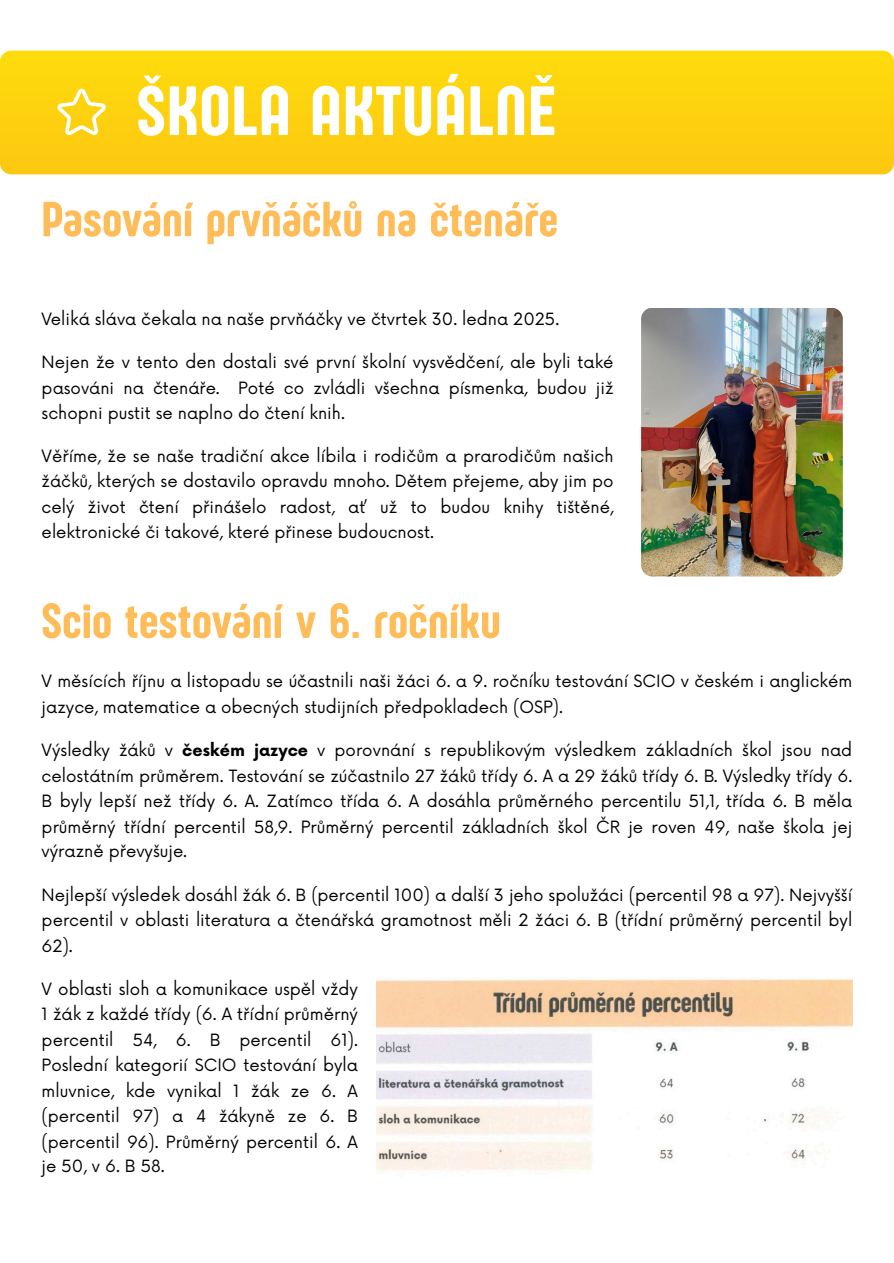
<style>
.page{position:relative;width:894px;height:1263px;background:#fff}
.page>*{position:absolute;margin:0;border:0;box-sizing:border-box;transform-origin:0 0}
.t1{font:72px "Sugo Pro Display";letter-spacing:.03em;color:#fff}
.t2{font:51px "Sugo Pro Display";letter-spacing:.02em;color:#ffbd59}
.t3{font:16.5px/25.3px "Now";color:#000;text-align:justify}
.s1{font-weight:700}
</style>
<div class="page">
<svg style="left:0;top:51px;width:893px;height:123px;background:#fdd10f"></svg>
<svg style="left:56px;top:88px;width:51px;height:48px"></svg>
<img style="left:641px;top:308px;width:201px;height:268px;border-radius:11px">
<img style="left:376px;top:978px;width:476px;height:193px">
<p class="t1" style="left:137px;top:69px;width:419px">ŠKOLA AKTUÁLNĚ</p>
<h3 class="t2" style="left:42px;top:190px;width:517px">Pasování prvňáčků na čtenáře</h3>
<p class="t3" style="left:42px;top:307px;width:519px">Veliká sláva čekala na naše prvňáčky ve čtvrtek 30. ledna 2025.</p>
<p class="t3" style="left:42px;top:350px;width:573px">Nejen že v tento den dostali své první školní vysvědčení, ale byli také pasováni na čtenáře. Poté co zvládli všechna písmenka, budou již schopni pustit se naplno do čtení knih.</p>
<p class="t3" style="left:42px;top:445px;width:573px">Věříme, že se naše tradiční akce líbila i rodičům a prarodičům našich žáčků, kterých se dostavilo opravdu mnoho. Dětem přejeme, aby jim po celý život čtení přinášelo radost, ať už to budou knihy tištěné, elektronické či takové, které přinese budoucnost.</p>
<h3 class="t2" style="left:42px;top:591px;width:460px">Scio testování v 6. ročníku</h3>
<p class="t3" style="left:42px;top:669px;width:811px;line-height:25.8px">V měsících říjnu a listopadu se účastnili naši žáci 6. a 9. ročníku testování SCIO v českém i anglickém jazyce, matematice a obecných studijních předpokladech (OSP).</p>
<p class="t3" style="left:42px;top:738px;width:811px">Výsledky žáků v <span class="s1">českém jazyce</span> v porovnání s republikovým výsledkem základních škol jsou nad celostátním průměrem. Testování se zúčastnilo 27 žáků třídy 6. A a 29 žáků třídy 6. B. Výsledky třídy 6.<br>B byly lepší než třídy 6. A. Zatímco třída 6. A dosáhla průměrného percentilu 51,1, třída 6. B měla průměrný třídní percentil 58,9. Průměrný percentil základních škol ČR je roven 49, naše škola jej výrazně převyšuje.</p>
<p class="t3" style="left:42px;top:883px;width:811px">Nejlepší výsledek dosáhl žák 6. B (percentil 100) a další 3 jeho spolužáci (percentil 98 a 97). Nejvyšší percentil v oblasti literatura a čtenářská gramotnost měli 2 žáci 6. B (třídní průměrný percentil byl 62).</p>
<p class="t3" style="left:42px;top:977px;width:318px">V oblasti sloh a komunikace uspěl vždy 1 žák z každé třídy (6. A třídní průměrný percentil 54, 6. B percentil 61).<br>Poslední kategorií SCIO testování byla mluvnice, kde vynikal 1 žák ze 6. A (percentil 97) a 4 žákyně ze 6. B (percentil 96). Průměrný percentil 6. A je 50, v 6. B 58.</p>
</div>
